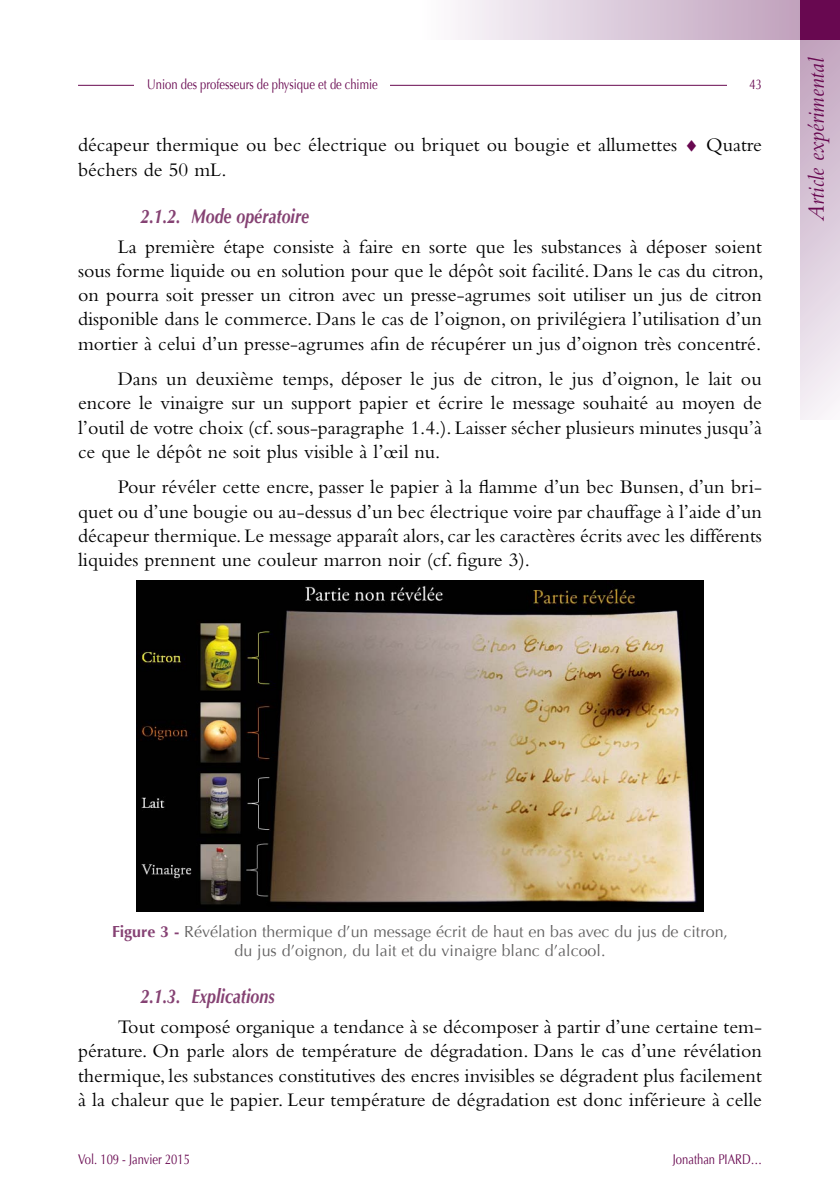
<style>
.page{position:relative;width:840px;height:1191px;background:#fff}
.page>*{position:absolute;margin:0;border:0;box-sizing:border-box;transform-origin:0 0}
.t1{font:italic 24px "Bembo";letter-spacing:-.005em;color:#680850;scale:.95 1}
.Texte_courant_avec_a{font:20px/24.2px "Bembo";color:#000;text-align:justify}
.Titre_3_rentré{font:italic 700 20px "Optima";color:#854273;scale:.8 1}
.Légende{font:16px/19.4px "Optima";color:#646363;text-align:center}
.t2{font:14px "Optima";color:#680850;scale:.8 1}
.s1{color:#680850}
.s2{font-weight:700;color:#864274}
</style>
<div class="page">
<div style="left:420px;top:0;width:419px;height:40px;background:linear-gradient(to right,#fdfdff,#b997b5)"></div>
<div style="left:799px;top:0;width:40px;height:420px;background:linear-gradient(to bottom,#bb9ab8,#f7f4f9)"></div>
<div style="left:799px;top:0;width:40px;height:40px;background:#680850"></div>
<hr style="left:78px;top:85px;width:683px;height:1px;background:#680850">
<div style="left:135px;top:76px;width:255px;height:17px;background:#fff"></div>
<div style="left:727px;top:76px;width:34px;height:17px;background:#fff"></div>
<img style="left:136px;top:581px;width:567px;height:330px">
<p class="t2" style="left:147px;top:76px;width:289px">Union des professeurs de physique et de chimie</p>
<p class="t2" style="left:749px;top:76px;width:17px">43</p>
<p class="Texte_courant_avec_a" style="left:78px;top:133px;width:685px">décapeur thermique ou bec électrique ou briquet ou bougie et allumettes <span class="s1">♦</span> Quatre béchers de 50 mL.</p>
<p class="Titre_3_rentré" style="left:140px;top:204px;width:212px">2.1.2. Mode opératoire</p>
<p class="Texte_courant_avec_a" style="left:78px;top:234px;width:686px;text-indent:40px">La première étape consiste à faire en sorte que les substances à déposer soient sous forme liquide ou en solution pour que le dépôt soit facilité. Dans le cas du citron, on pourra soit presser un citron avec un presse-agrumes soit utiliser un jus de citron disponible dans le commerce. Dans le cas de l’oignon, on privilégiera l’utilisation d’un mortier à celui d’un presse-agrumes afin de récupérer un jus d’oignon très concentré.</p>
<p class="Texte_courant_avec_a" style="left:78px;top:366px;width:685px;text-indent:40px">Dans un deuxième temps, déposer le jus de citron, le jus d’oignon, le lait ou encore le vinaigre sur un support papier et écrire le message souhaité au moyen de l’outil de votre choix (cf. sous-paragraphe 1.4.). Laisser sécher plusieurs minutes jusqu’à ce que le dépôt ne soit plus visible à l’œil nu.</p>
<p class="Texte_courant_avec_a" style="left:78px;top:475px;width:685px;text-indent:40px">Pour révéler cette encre, passer le papier à la flamme d’un bec Bunsen, d’un bri&shy;quet ou d’une bougie ou au-dessus d’un bec électrique voire par chauffage à l’aide d’un décapeur thermique. Le message apparaît alors, car les caractères écrits avec les différents liquides prennent une couleur marron noir (cf. figure 3).</p>
<p class="t1" style="left:801px;top:221px;width:173px;rotate:-90deg">Article expérimental</p>
<p class="Légende" style="left:112px;top:922px;width:617px"><span class="s2">Figure 3 -</span> Révélation thermique d’un message écrit de haut en bas avec du jus de citron, du jus d’oignon, du lait et du vinaigre blanc d’alcool.</p>
<p class="Titre_3_rentré" style="left:140px;top:984px;width:169px">2.1.3. Explications</p>
<p class="Texte_courant_avec_a" style="left:78px;top:1014px;width:685px;text-indent:40px">Tout composé organique a tendance à se décomposer à partir d’une certaine tem&shy;pérature. On parle alors de température de dégradation. Dans le cas d’une révélation thermique, les substances constitutives des encres invisibles se dégradent plus facilement à la chaleur que le papier. Leur température de dégradation est donc inférieure à celle</p>
<p class="t2" style="left:78px;top:1151px;width:141px">Vol. 109 - Janvier 2015</p>
<p class="t2" style="left:672px;top:1151px;width:113px">Jonathan PIARD…</p>
</div>
